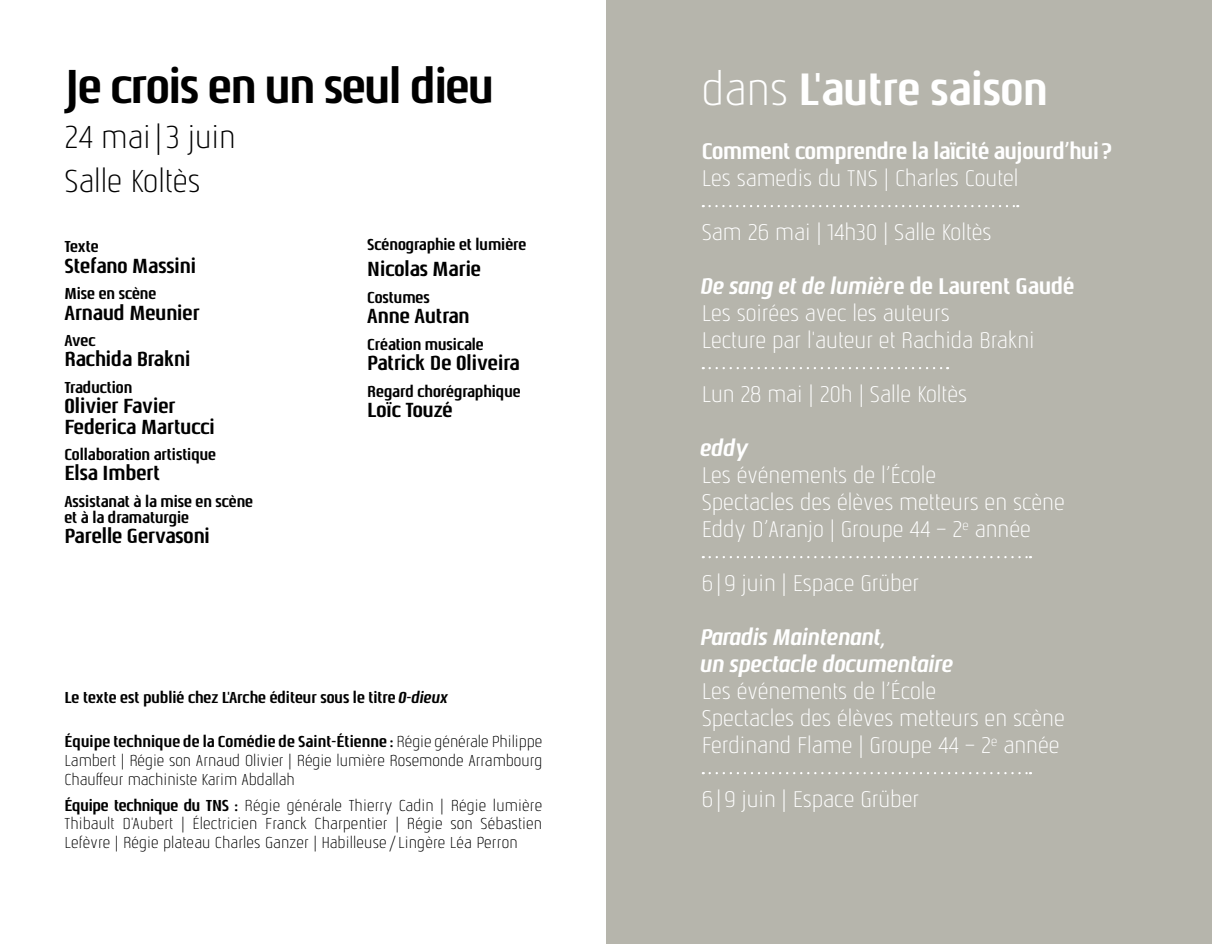
<style>
.page{position:relative;width:1212px;height:944px;background:#fff}
.page>*{position:absolute;margin:0;border:0;box-sizing:border-box;transform-origin:0 0}
.t1{font:700 47.25px "Nautikka";letter-spacing:-.02em;color:#000}
.t2{font:700 45px "Nautikka";color:#fff}
.t3{font:300 31.5px/44.1px "Nautikka";color:#000}
.t4{font:300 22.5px/27px "Nautikka";color:#fff}
.t5{font:italic 700 22.5px/27px "Nautikka";color:#fff}
.t6{font:700 22.5px "Nautikka";letter-spacing:-.01em;color:#fff}
.t7{font:700 20.25px/20.2px "Nautikka";color:#000}
.t8{font:300 15.75px/18.9px "Nautikka";color:#000;text-align:justify}
.t9{font:700 15.75px/15.8px "Nautikka";color:#000}
.s1{font-style:italic}
.s2{font-weight:700}
.s3{font-weight:300}
.s4{font-weight:700;font-style:italic}
</style>
<div class="page">
<div style="left:606px;top:0;width:606px;height:944px;background:#b6b5ac"></div>
<svg style="left:703px;top:205px;width:315px;height:2px"></svg>
<svg style="left:703px;top:367px;width:245px;height:2px"></svg>
<svg style="left:710px;top:556px;width:321px;height:2px"></svg>
<svg style="left:710px;top:772px;width:321px;height:2px"></svg>
<h1 class="t1" style="left:64px;top:57px;width:431px">Je crois en un seul dieu</h1>
<h3 class="t3" style="left:64px;top:114px;width:173px">24 mai | 3 juin<br>Salle Koltès</h3>
<p class="t9" style="left:64px;top:239px;width:36px">Texte</p>
<p class="t7" style="left:64px;top:256px;width:133px">Stefano Massini</p>
<p class="t9" style="left:64px;top:286px;width:93px">Mise en scène</p>
<p class="t7" style="left:64px;top:302px;width:137px">Arnaud Meunier</p>
<p class="t9" style="left:64px;top:333px;width:33px">Avec</p>
<p class="t7" style="left:64px;top:349px;width:127px">Rachida Brakni</p>
<p class="t9" style="left:64px;top:380px;width:69px">Traduction</p>
<p class="t7" style="left:64px;top:396px;width:152px">Olivier Favier<br>Federica Martucci</p>
<p class="t9" style="left:64px;top:447px;width:153px">Collaboration artistique</p>
<p class="t7" style="left:64px;top:463px;width:97px">Elsa Imbert</p>
<p class="t9" style="left:64px;top:494px;width:190px">Assistanat à la mise en scène et à la dramaturgie</p>
<p class="t7" style="left:64px;top:526px;width:147px">Parelle Gervasoni</p>
<p class="t9" style="left:367px;top:236px;width:161px">Scénographie et lumière</p>
<p class="t7" style="left:367px;top:259px;width:115px">Nicolas Marie</p>
<p class="t9" style="left:367px;top:290px;width:64px">Costumes</p>
<p class="t7" style="left:367px;top:306px;width:104px">Anne Autran</p>
<p class="t9" style="left:367px;top:336px;width:118px">Création musicale</p>
<p class="t7" style="left:367px;top:353px;width:154px">Patrick De Oliveira</p>
<p class="t9" style="left:367px;top:383px;width:155px">Regard chorégraphique</p>
<p class="t7" style="left:367px;top:400px;width:87px">Loïc Touzé</p>
<p class="t9" style="left:64px;top:690px;width:386px">Le texte est publié chez L'Arche éditeur sous le titre <span class="s1">O-dieux</span></p>
<p class="t8" style="left:64px;top:732px;width:479px"><span class="s2">Équipe technique de la Comédie de Saint-Étienne :</span> Régie générale Philippe Lambert | Régie son Arnaud Olivier | Régie lumière Rosemonde Arrambourg Chauffeur machiniste Karim Abdallah</p>
<p class="t8" style="left:64px;top:795px;width:479px"><span class="s2">Équipe technique du TNS :</span> Régie générale Thierry Cadin | Régie lumière Thibault D'Aubert | Électricien Franck Charpentier | Régie son Sébastien Lefèvre | Régie plateau Charles Ganzer | Habilleuse / Lingère Léa Perron</p>
<h2 class="t2" style="left:702px;top:61px;width:347px"><span class="s3">dans</span> L'autre saison</h2>
<p class="t6" style="left:702px;top:137px;width:412px">Comment comprendre la laïcité aujourd’hui?</p>
<p class="t4" style="left:702px;top:165px;width:318px">Les samedis du TNS | Charles Coutel</p>
<p class="t4" style="left:702px;top:219px;width:291px">Sam 26 mai | 14h30 | Salle Koltès</p>
<p class="t4" style="left:702px;top:273px;width:374px"><span class="s4">De sang et de lumièr</span><span class="s2">e de Laurent Gaudé<br></span>Les soirées avec les auteurs<br>Lecture par l'auteur et Rachida Brakni</p>
<p class="t4" style="left:702px;top:381px;width:267px">Lun 28 mai | 20h | Salle Koltès</p>
<p class="t5" style="left:702px;top:435px;width:50px">eddy</p>
<p class="t4" style="left:702px;top:462px;width:365px">Les événements de l’École<br>Spectacles des élèves metteurs en scène<br>Eddy D’Aranjo | Groupe 44 − 2<sup>e</sup> année</p>
<p class="t4" style="left:702px;top:570px;width:219px">6|9 juin | Espace Grüber</p>
<p class="t5" style="left:702px;top:624px;width:255px">Paradis Maintenant,<br>un spectacle documentaire</p>
<p class="t4" style="left:702px;top:678px;width:365px">Les événements de l’École<br>Spectacles des élèves metteurs en scène<br>Ferdinand Flame | Groupe 44 − 2<sup>e</sup> année</p>
<p class="t4" style="left:702px;top:786px;width:219px">6|9 juin | Espace Grüber</p>
</div>
